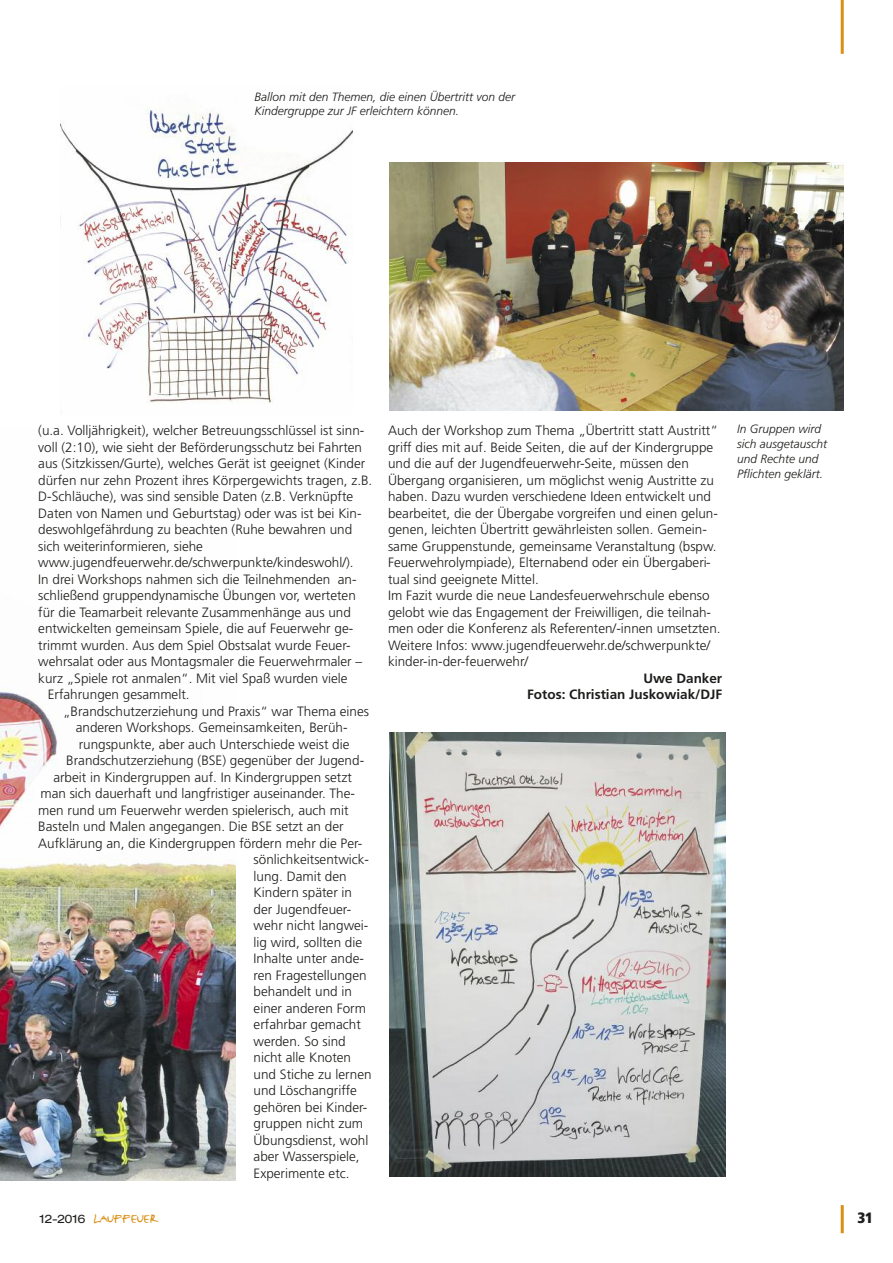
<style>
.page{position:relative;width:893px;height:1263px;background:#fff}
.page>*{position:absolute;margin:0;border:0;box-sizing:border-box;transform-origin:0 0}
.t1{font:27.75px "FF Justlefthand Caps";color:#db8f14}
.t2{font:900 condensed 15px "Frutiger";color:#1d1d1b}
.t3{font:300 13.5px/16.5px "Frutiger";color:#1d1d1b}
.t4{font:700 13.5px/16.5px "Frutiger";color:#1d1d1b;text-align:right}
.t5{font:italic 300 12px/15px "Frutiger";color:#1d1d1b}
.t6{font:300 12px "Helvetica Extended BQ";letter-spacing:-.085em;color:#1d1d1b}
.s1{font-size:20.85px}
.s2{font-size:23.1px}
.s3{font-size:22.65px}
</style>
<div class="page">
<img style="left:0;top:689px;width:235px;height:491px">
<hr style="left:841px;top:0;width:3px;height:54px;background:#db8f14">
<hr style="left:841px;top:1205px;width:3px;height:28px;background:#db8f14">
<img style="left:389px;top:163px;width:455px;height:247px">
<img style="left:60px;top:110px;width:293px;height:294px">
<img style="left:390px;top:732px;width:335px;height:445px">
<p class="t5" style="left:254px;top:91px;width:262px;line-height:13.5px">Ballon mit den Themen, die einen Übertritt von der<br>Kindergruppe zur JF erleichtern können.</p>
<p class="t3" style="left:38px;top:423px;width:328px">(u.a. Volljährigkeit), welcher Betreuungsschlüssel ist sinn-</p>
<p class="t3" style="left:38px;top:440px;width:325px">voll (2:10), wie sieht der Beförderungsschutz bei Fahrten</p>
<p class="t3" style="left:38px;top:456px;width:329px">aus (Sitzkissen/Gurte), welches Gerät ist geeignet (Kinder</p>
<p class="t3" style="left:38px;top:473px;width:336px">dürfen nur zehn Prozent ihres Körpergewichts tragen, z.B.</p>
<p class="t3" style="left:38px;top:489px;width:317px">D-Schläuche), was sind sensible Daten (z.B. Verknüpfte</p>
<p class="t3" style="left:38px;top:506px;width:325px">Daten von Namen und Geburtstag) oder was ist bei Kin-</p>
<p class="t3" style="left:38px;top:522px;width:315px">deswohlgefährdung zu beachten (Ruhe bewahren und</p>
<p class="t3" style="left:38px;top:539px;width:166px">sich weiterinformieren, siehe</p>
<p class="t3" style="left:38px;top:555px;width:317px">www.jugendfeuerwehr.de/schwerpunkte/kindeswohl/).</p>
<p class="t3" style="left:38px;top:572px;width:320px">In drei Workshops nahmen sich die Teilnehmenden an-</p>
<p class="t3" style="left:38px;top:588px;width:319px">schließend gruppendynamische Übungen vor, werteten</p>
<p class="t3" style="left:38px;top:605px;width:314px">für die Teamarbeit relevante Zusammenhänge aus und</p>
<p class="t3" style="left:38px;top:621px;width:317px">entwickelten gemeinsam Spiele, die auf Feuerwehr ge-</p>
<p class="t3" style="left:38px;top:638px;width:314px">trimmt wurden. Aus dem Spiel Obstsalat wurde Feuer-</p>
<p class="t3" style="left:38px;top:654px;width:326px">wehrsalat oder aus Montagsmaler die Feuerwehrmaler –</p>
<p class="t3" style="left:38px;top:671px;width:311px">kurz „Spiele rot anmalen“. Mit viel Spaß wurden viele</p>
<p class="t3" style="left:48px;top:687px;width:143px">Erfahrungen gesammelt.</p>
<p class="t3" style="left:63px;top:704px;width:308px">„Brandschutzerziehung und Praxis“ war Thema eines</p>
<p class="t3" style="left:76px;top:720px;width:273px">anderen Workshops. Gemeinsamkeiten, Berüh-</p>
<p class="t3" style="left:79px;top:737px;width:272px">rungspunkte, aber auch Unterschiede weist die</p>
<p class="t3" style="left:66px;top:753px;width:299px">Brandschutzerziehung (BSE) gegenüber der Jugend-</p>
<p class="t3" style="left:53px;top:770px;width:300px">arbeit in Kindergruppen auf. In Kindergruppen setzt</p>
<p class="t3" style="left:40px;top:786px;width:316px">man sich dauerhaft und langfristiger auseinander. The-</p>
<p class="t3" style="left:38px;top:803px;width:312px">men rund um Feuerwehr werden spielerisch, auch mit</p>
<p class="t3" style="left:38px;top:819px;width:307px">Basteln und Malen angegangen. Die BSE setzt an der</p>
<p class="t3" style="left:38px;top:836px;width:326px">Aufklärung an, die Kindergruppen fördern mehr die Per-</p>
<p class="t3" style="left:254px;top:852px;width:117px">sönlichkeitsentwick-</p>
<p class="t3" style="left:254px;top:869px;width:95px">lung. Damit den</p>
<p class="t3" style="left:254px;top:885px;width:100px">Kindern später in</p>
<p class="t3" style="left:254px;top:902px;width:99px">der Jugendfeuer-</p>
<p class="t3" style="left:254px;top:918px;width:116px">wehr nicht langwei-</p>
<p class="t3" style="left:254px;top:935px;width:110px">lig wird, sollten die</p>
<p class="t3" style="left:254px;top:951px;width:112px">Inhalte unter ande-</p>
<p class="t3" style="left:254px;top:968px;width:115px">ren Fragestellungen</p>
<p class="t3" style="left:254px;top:984px;width:100px">behandelt und in</p>
<p class="t3" style="left:254px;top:1001px;width:114px">einer anderen Form</p>
<p class="t3" style="left:254px;top:1017px;width:109px">erfahrbar gemacht</p>
<p class="t3" style="left:254px;top:1034px;width:94px">werden. So sind</p>
<p class="t3" style="left:254px;top:1050px;width:99px">nicht alle Knoten</p>
<p class="t3" style="left:254px;top:1067px;width:120px">und Stiche zu lernen</p>
<p class="t3" style="left:254px;top:1083px;width:105px">und Löschangriffe</p>
<p class="t3" style="left:254px;top:1100px;width:115px">gehören bei Kinder-</p>
<p class="t3" style="left:254px;top:1116px;width:111px">gruppen nicht zum</p>
<p class="t3" style="left:254px;top:1133px;width:116px">Übungsdienst, wohl</p>
<p class="t3" style="left:254px;top:1149px;width:108px">aber Wasserspiele,</p>
<p class="t3" style="left:254px;top:1166px;width:97px">Experimente etc.</p>
<p class="t3" style="left:388px;top:423px;width:334px">Auch der Workshop zum Thema „Übertritt statt Austritt“ griff dies mit auf. Beide Seiten, die auf der Kindergruppe und die auf der Jugendfeuerwehr-Seite, müssen den Übergang organisieren, um möglichst wenig Austritte zu haben. Dazu wurden verschiedene Ideen entwickelt und bearbeitet, die der Übergabe vorgreifen und einen gelun&shy;genen, leichten Übertritt gewährleisten sollen. Gemein&shy;same Gruppenstunde, gemeinsame Veranstaltung (bspw.<br>Feuerwehrolympiade), Elternabend oder ein Übergaberi&shy;tual sind geeignete Mittel.<br>Im Fazit wurde die neue Landesfeuerwehrschule ebenso gelobt wie das Engagement der Freiwilligen, die teilnah&shy;men oder die Konferenz als Referenten/-innen umsetzten.<br>Weitere Infos: www.jugendfeuerwehr.de/schwerpunkte/ kinder-in-der-feuerwehr/</p>
<p class="t4" style="left:527px;top:671px;width:197px">Uwe Danker<br>Fotos: Christian Juskowiak/DJF</p>
<p class="t5" style="left:737px;top:422px;width:92px">In Gruppen wird sich ausgetauscht und Rechte und<br>Pflichten geklärt.</p>
<p class="t6" style="left:39px;top:1212px;width:48px">12-2016</p>
<h1 class="t1" style="left:93px;top:1197px;width:67px">l<span class="s1">a</span>uff<span class="s2">e</span>u<span class="s3">e</span>r</h1>
<p class="t2" style="left:857px;top:1212px;width:17px">31</p>
</div>
